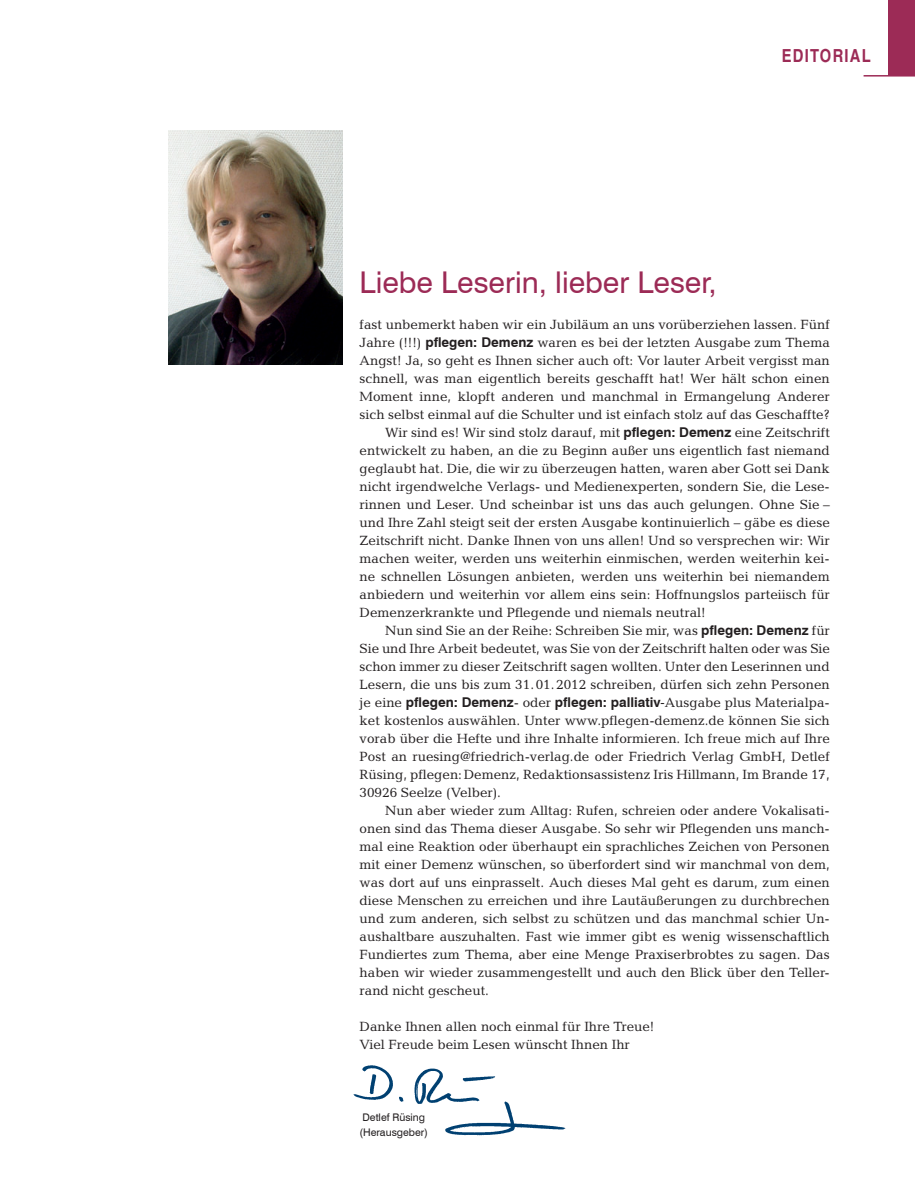
<style>
.page{position:relative;width:915px;height:1191px;background:#fff}
.page>*{position:absolute;margin:0;border:0;box-sizing:border-box;transform-origin:0 0}
.t1{font:30px "Swiss 721 BT";color:#9c2b56}
.t2{font:700 condensed 18px "Helvetica";letter-spacing:.07em;color:#9c2b56}
.t3{font:13.5px/18px "Candida Std";color:#231f20}
.t4{font:10.5px/15px "Swiss 721 BT";color:#231f20}
.s1{font-family:"Swiss 721 BT";font-weight:700}
.s2{font-family:"Swiss 721 BT"}
</style>
<div class="page">
<div style="left:887px;top:0;width:27px;height:76px;background:#9c2b56"></div>
<hr style="left:863px;top:75px;width:51px;height:2px;background:#9c2b56">
<img style="left:168px;top:131px;width:174px;height:234px">
<img style="left:353px;top:1065px;width:213px;height:71px">
<h2 class="t2" style="left:781px;top:45px;width:91px">EDITORIAL</h2>
<h1 class="t1" style="left:359px;top:264px;width:358px">Liebe Leserin, lieber Leser,</h1>
<p class="t3" style="left:359px;top:315px;width:471px">fast unbemerkt haben wir ein Jubiläum an uns vorüberziehen lassen. Fünf</p>
<p class="t3" style="left:359px;top:333px;width:471px">Jahre (!!!) <span class="s1">pflegen: Demenz</span> waren es bei der letzten Ausgabe zum Thema</p>
<p class="t3" style="left:359px;top:351px;width:471px">Angst! Ja, so geht es Ihnen sicher auch oft: Vor lauter Arbeit vergisst man</p>
<p class="t3" style="left:359px;top:369px;width:471px">schnell, was man eigentlich bereits geschafft hat! Wer hält schon einen</p>
<p class="t3" style="left:359px;top:387px;width:471px">Moment inne, klopft anderen und manchmal in Ermangelung Anderer</p>
<p class="t3" style="left:359px;top:405px;width:471px">sich selbst einmal auf die Schulter und ist einfach stolz auf das Geschaffte?</p>
<p class="t3" style="left:385px;top:423px;width:446px">Wir sind es! Wir sind stolz darauf, mit <span class="s1">pflegen: Demenz</span> eine Zeitschrift</p>
<p class="t3" style="left:359px;top:441px;width:471px">entwickelt zu haben, an die zu Beginn außer uns eigentlich fast niemand</p>
<p class="t3" style="left:359px;top:459px;width:471px">geglaubt hat. Die, die wir zu überzeugen hatten, waren aber Gott sei Dank</p>
<p class="t3" style="left:359px;top:477px;width:471px">nicht irgendwelche Verlags- und Medienexperten, sondern Sie, die Lese-</p>
<p class="t3" style="left:359px;top:495px;width:471px">rinnen und Leser. Und scheinbar ist uns das auch gelungen. Ohne Sie –</p>
<p class="t3" style="left:359px;top:513px;width:471px">und Ihre Zahl steigt seit der ersten Ausgabe kontinuierlich – gäbe es diese</p>
<p class="t3" style="left:359px;top:531px;width:471px">Zeitschrift nicht. Danke Ihnen von uns allen! Und so versprechen wir: Wir</p>
<p class="t3" style="left:359px;top:549px;width:471px">machen weiter, werden uns weiterhin einmischen, werden weiterhin kei-</p>
<p class="t3" style="left:359px;top:567px;width:471px">ne schnellen Lösungen anbieten, werden uns weiterhin bei niemandem</p>
<p class="t3" style="left:359px;top:585px;width:471px">anbiedern und weiterhin vor allem eins sein: Hoffnungslos parteiisch für</p>
<p class="t3" style="left:359px;top:603px;width:347px">Demenzerkrankte und Pflegende und niemals neutral!</p>
<p class="t3" style="left:385px;top:621px;width:446px">Nun sind Sie an der Reihe: Schreiben Sie mir, was <span class="s1">pflegen: Demenz</span> für</p>
<p class="t3" style="left:359px;top:639px;width:471px">Sie und Ihre Arbeit bedeutet, was Sie von der Zeitschrift halten oder was Sie</p>
<p class="t3" style="left:359px;top:657px;width:471px">schon immer zu dieser Zeitschrift sagen wollten. Unter den Leserinnen und</p>
<p class="t3" style="left:359px;top:675px;width:471px">Lesern, die uns bis zum 31. 01. 2012 schreiben, dürfen sich zehn Personen</p>
<p class="t3" style="left:359px;top:693px;width:471px">je eine <span class="s1">pflegen: Demenz</span>- oder <span class="s1">pflegen: palliativ</span><span class="s2">-</span>Ausgabe plus Materialpa-</p>
<p class="t3" style="left:359px;top:711px;width:471px">ket kostenlos auswählen. Unter www.pflegen-demenz.de können Sie sich</p>
<p class="t3" style="left:359px;top:729px;width:471px">vorab über die Hefte und ihre Inhalte informieren. Ich freue mich auf Ihre</p>
<p class="t3" style="left:359px;top:747px;width:471px">Post an ruesing@friedrich-verlag.de oder Friedrich Verlag GmbH, Detlef</p>
<p class="t3" style="left:359px;top:765px;width:471px">Rüsing, pflegen: Demenz, Redaktionsassistenz Iris Hillmann, Im Brande 17,</p>
<p class="t3" style="left:359px;top:783px;width:143px">30926 Seelze (Velber).</p>
<p class="t3" style="left:385px;top:801px;width:446px">Nun aber wieder zum Alltag: Rufen, schreien oder andere Vokalisati-</p>
<p class="t3" style="left:359px;top:819px;width:471px">onen sind das Thema dieser Ausgabe. So sehr wir Pflegenden uns manch-</p>
<p class="t3" style="left:359px;top:837px;width:471px">mal eine Reaktion oder überhaupt ein sprachliches Zeichen von Personen</p>
<p class="t3" style="left:359px;top:855px;width:471px">mit einer Demenz wünschen, so überfordert sind wir manchmal von dem,</p>
<p class="t3" style="left:359px;top:873px;width:471px">was dort auf uns einprasselt. Auch dieses Mal geht es darum, zum einen</p>
<p class="t3" style="left:359px;top:891px;width:471px">diese Menschen zu erreichen und ihre Lautäußerungen zu durchbrechen</p>
<p class="t3" style="left:359px;top:909px;width:471px">und zum anderen, sich selbst zu schützen und das manchmal schier Un-</p>
<p class="t3" style="left:359px;top:927px;width:471px">aushaltbare auszuhalten. Fast wie immer gibt es wenig wissenschaftlich</p>
<p class="t3" style="left:359px;top:945px;width:471px">Fundiertes zum Thema, aber eine Menge Praxiserbrobtes zu sagen. Das</p>
<p class="t3" style="left:359px;top:963px;width:471px">haben wir wieder zusammengestellt und auch den Blick über den Teller-</p>
<p class="t3" style="left:359px;top:981px;width:131px">rand nicht gescheut.</p>
<p class="t3" style="left:359px;top:1017px;width:296px">Danke Ihnen allen noch einmal für Ihre Treue!<br>Viel Freude beim Lesen wünscht Ihnen Ihr</p>
<p class="t4" style="left:359px;top:1109px;width:70px">Detlef Rüsing (Herausgeber)</p>
</div>
